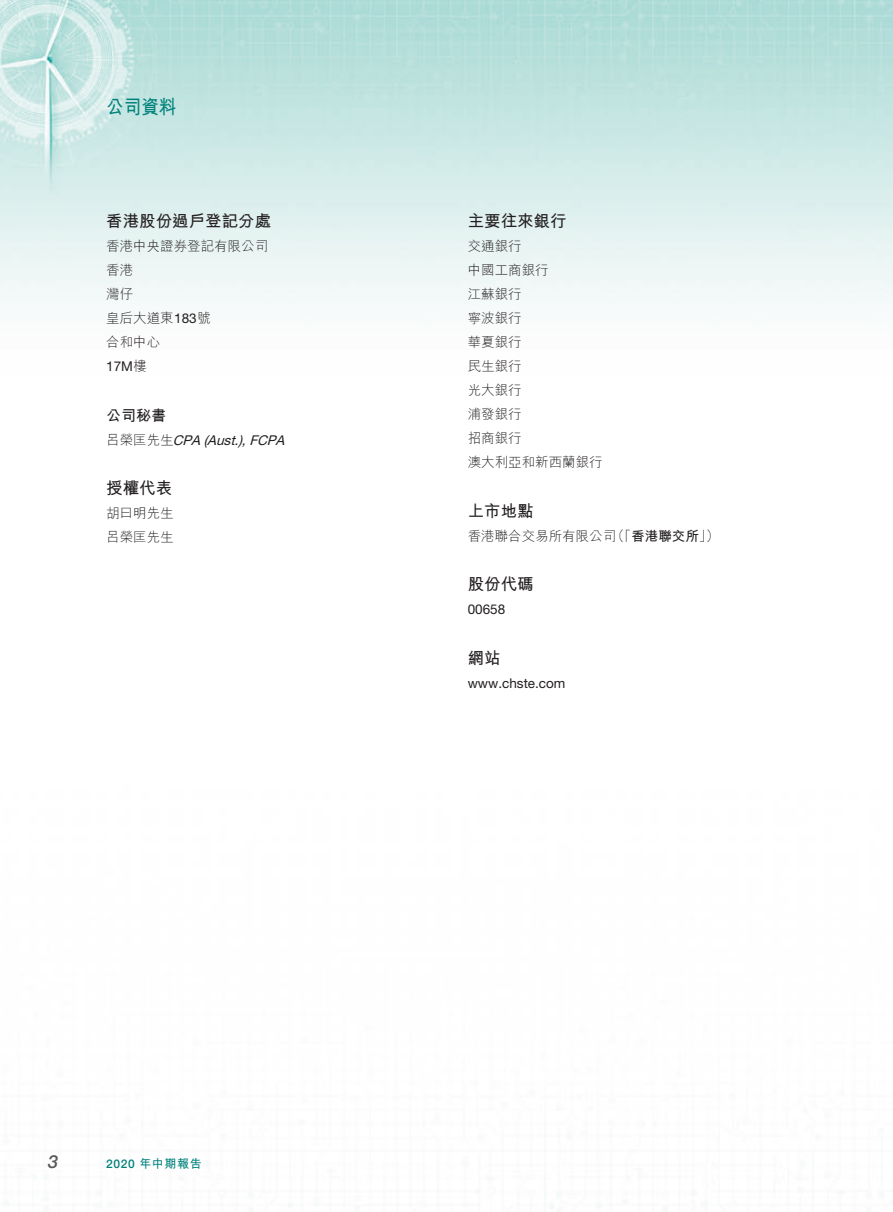
<style>
.page{position:relative;width:893px;height:1212px;background:#fff}
.page>*{position:absolute;margin:0;border:0;box-sizing:border-box;transform-origin:0 0}
.t1{font:700 19.5px "M Hei HK";color:#00827c;scale:.9 1}
.t2{font:italic 500 18px "Helvetica Neue LT Std";color:#57585a}
.t3{font:700 16.5px "M Hei HK";color:#231f20}
.t4{font:700 15px "M Hei HK";color:#231f20}
.t5{font:300 13.5px/24px "M Hei HK";color:#231f20}
.t6{font:13.5px "Helvetica Neue LT Std";color:#231f20}
.t7{font:italic 13.5px "Helvetica Neue LT Std";color:#231f20}
.t8{font:700 13.5px "M Hei HK";color:#231f20}
.t9{font:700 12px "M Hei HK";letter-spacing:.05em;color:#00827c}
.s1{font-family:"Helvetica Neue LT Std";font-weight:400}
.s2{font-family:"M Hei HK";font-weight:300}
.s3{font-family:"M Hei HK";font-weight:300;font-style:normal}
.s4{font-weight:300}
.s5{font-family:"Helvetica Neue LT Std";font-weight:500}
</style>
<div class="page">
<img style="left:0;top:0;width:893px;height:1211px">
<h1 class="t1" style="left:106px;top:92px;width:79px">公司資料</h1>
<p class="t3" style="left:106px;top:209px;width:166px">香港股份過戶登記分處</p>
<p class="t5" style="left:106px;top:234px;width:163px">香港中央證券登記有限公司香港<br>灣仔<br>皇后大道東<span class="s1">183</span>號<br>合和中心</p>
<p class="t6" style="left:106px;top:358px;width:42px">17M<span class="s2">樓</span></p>
<p class="t4" style="left:106px;top:404px;width:61px">公司秘書</p>
<p class="t7" style="left:235px;top:432px;width:55px">,). FCPA</p>
<p class="t7" style="left:106px;top:432px;width:134px"><span class="s3">呂榮匡先生</span>CPA Aust</p>
<p class="t7" style="left:204px;top:432px;width:9px">(</p>
<p class="t3" style="left:106px;top:476px;width:67px">授權代表</p>
<p class="t5" style="left:106px;top:501px;width:69px">胡曰明先生呂榮匡先生</p>
<p class="t3" style="left:468px;top:209px;width:100px">主要往來銀行</p>
<p class="t5" style="left:468px;top:234px;width:136px">交通銀行<br>中國工商銀行<br>江蘇銀行<br>寧波銀行<br>華夏銀行<br>民生銀行<br>光大銀行<br>浦發銀行<br>招商銀行<br>澳大利亞和新西蘭銀行</p>
<p class="t3" style="left:468px;top:499px;width:67px">上市地點</p>
<p class="t8" style="left:611px;top:526px;width:109px"><span class="s4">（「</span>香港聯交所 <span class="s4">(「</span></p>
<p class="t5" style="left:468px;top:524px;width:150px">香港聯合交易所有限公司</p>
<p class="t3" style="left:468px;top:572px;width:67px">股份代碼</p>
<p class="t6" style="left:468px;top:601px;width:39px">00658</p>
<p class="t3" style="left:468px;top:646px;width:34px">網站</p>
<p class="t6" style="left:468px;top:675px;width:99px">www.chste.com</p>
<h2 class="t2" style="left:48px;top:1151px;width:12px">3</h2>
<p class="t9" style="left:106px;top:1155px;width:97px"><span class="s5">2020</span> 年中期報告</p>
</div>
